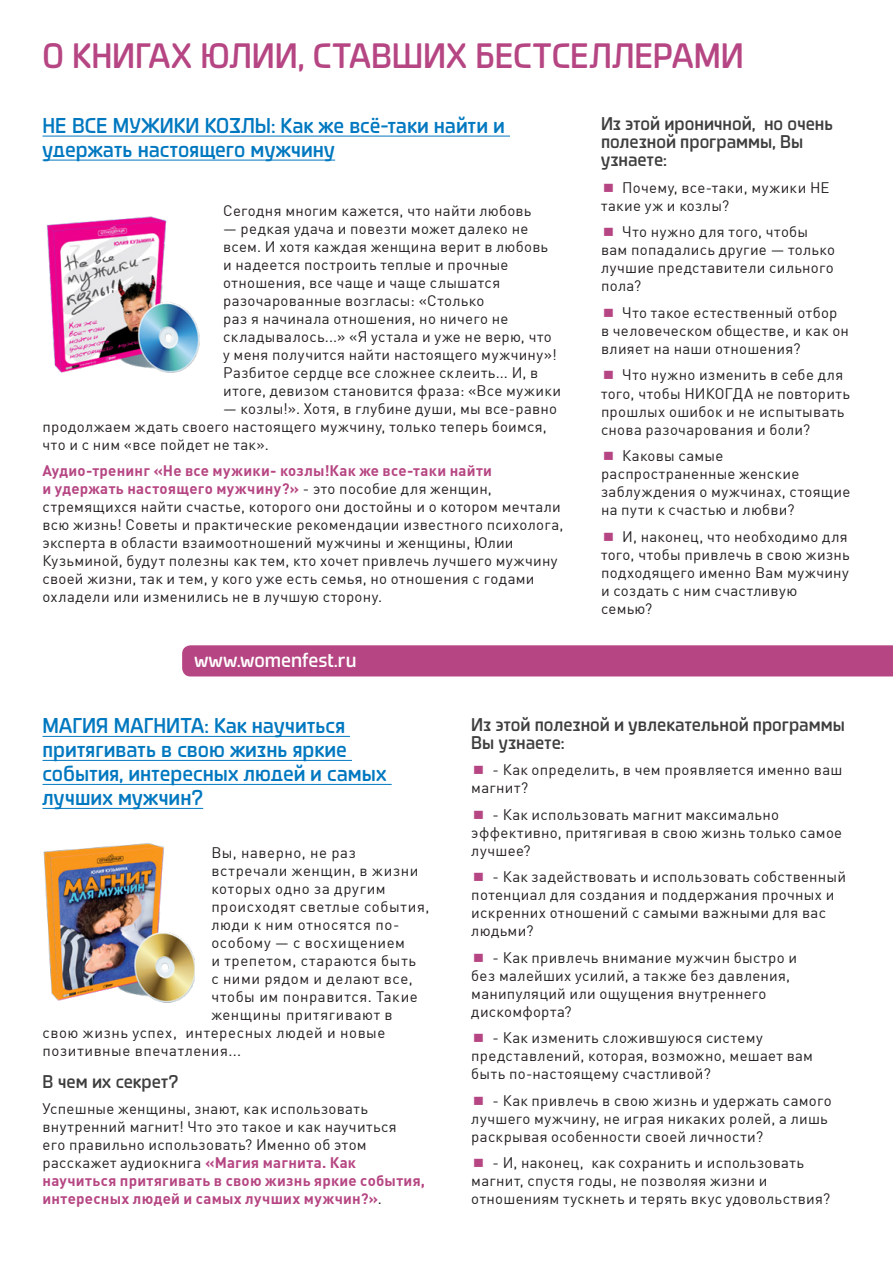
<style>
.page{position:relative;width:893px;height:1263px;background:#fff}
.page>*{position:absolute;margin:0;border:0;box-sizing:border-box;transform-origin:0 0}
.biogtaf{font:34.5px "Nokia Sans S60";letter-spacing:-.01em;color:#b64683}
.select_copy{font:21px/24px "Nokia Sans S60";color:#0078c0}
.biogtaf-2{font:19.5px "Nokia Sans S60";color:#fff}
.t1{font:18px/18px "Nokia Sans S60";color:#3e3e3f}
.biogtaf-3{font:15px/18px "DIN Cyr";letter-spacing:.025em;color:#231f20}
.bullit{font:15px/18px "DIN Cyr";letter-spacing:.02em;color:#231f20}
.biogtaf-4{font:15px "DIN Cyr";letter-spacing:.045em;color:#231f20}
.s1{font-weight:700;color:#b64683}
.s2{font-family:"Nokia Sans S60";color:#b64683}
</style>
<div class="page">
<hr style="left:43px;top:136px;width:467px;height:1px;background:#0078c0">
<hr style="left:43px;top:160px;width:292px;height:1px;background:#0078c0">
<img style="left:46px;top:216px;width:154px;height:157px">
<hr style="left:43px;top:736px;width:307px;height:1px;background:#0078c0">
<hr style="left:43px;top:760px;width:309px;height:1px;background:#0078c0">
<hr style="left:43px;top:784px;width:349px;height:1px;background:#0078c0">
<hr style="left:43px;top:808px;width:160px;height:1px;background:#0078c0">
<img style="left:43px;top:843px;width:151px;height:159px">
<div style="left:182px;top:645px;width:711px;height:31px;background:#b64683"></div>
<p class="biogtaf" style="left:43px;top:29px;width:703px">О КНИГАХ ЮЛИИ, СТАВШИХ БЕСТСЕЛЛЕРАМИ</p>
<p class="select_copy" style="left:43px;top:113px;width:464px">НЕ ВСЕ МУЖИКИ КОЗЛЫ: Как же всё-таки найти и удержать настоящего мужчину</p>
<p class="biogtaf-3" style="left:223px;top:201px;width:310px">Сегодня многим кажется, что найти любовь</p>
<p class="biogtaf-3" style="left:223px;top:219px;width:339px">— редкая удача и повезти может далеко не всем. И хотя каждая женщина верит в любовь<br>и надеется построить теплые и прочные отношения, все чаще и чаще слышатся разочарованные возгласы: «Столько<br>раз я начинала отношения, но ничего не складывалось...» «Я устала и уже не верю, что у меня получится найти настоящего мужчину»!<br>Разбитое сердце все сложнее склеить... И, в итоге, девизом становится фраза: «Все мужики</p>
<p class="biogtaf-3" style="left:43px;top:399px;width:516px;text-indent:181px">— козлы!». Хотя, в глубине души, мы все-равно продолжаем ждать своего настоящего мужчину, только теперь боимся, что и с ним «все пойдет не так».</p>
<p class="biogtaf-3" style="left:43px;top:462px;width:522px"><span class="s1">Аудио-тренинг «Не все мужики- козлы!Как же все-таки найти<br>и удержать настоящего мужчину?»</span> - это пособие для женщин, стремящихся найти счастье, которого они достойны и о котором мечтали всю жизнь! Советы и практические рекомендации известного психолога, эксперта в области взаимоотношений мужчины и женщины, Юлии Кузьминой, будут полезны как тем, кто хочет привлечь лучшего мужчину своей жизни, так и тем, у кого уже есть семья, но отношения с годами охладели или изменились не в лучшую сторону.</p>
<p class="biogtaf-2" style="left:194px;top:645px;width:164px">www.womenfest.ru</p>
<p class="t1" style="left:601px;top:115px;width:234px">Из этой ироничной, но очень полезной программы, Вы узнаете:</p>
<p class="bullit" style="left:601px;top:179px;width:230px"><span class="s2">◾</span> Почему, все-таки, мужики НЕ такие уж и козлы?</p>
<p class="bullit" style="left:601px;top:223px;width:236px"><span class="s2">◾</span> Что нужно для того, чтобы вам попадались другие — только лучшие представители сильного пола?</p>
<p class="bullit" style="left:601px;top:304px;width:249px"><span class="s2">◾</span> Что такое естественный отбор в человеческом обществе, и как он влияет на наши отношения?</p>
<p class="bullit" style="left:601px;top:366px;width:251px"><span class="s2">◾</span> Что нужно изменить в себе для того, чтобы НИКОГДА не повторить прошлых ошибок и не испытывать снова разочарования и боли?</p>
<p class="bullit" style="left:601px;top:447px;width:251px"><span class="s2">◾</span> Каковы самые распространенные женские заблуждения о мужчинах, стоящие на пути к счастью и любви?</p>
<p class="bullit" style="left:601px;top:527px;width:250px"><span class="s2">◾</span> И, наконец, что необходимо для того, чтобы привлечь в свою жизнь подходящего именно Вам мужчину и создать с ним счастливую семью?</p>
<p class="select_copy" style="left:43px;top:713px;width:346px">МАГИЯ МАГНИТА: Как научиться притягивать в свою жизнь яркие события, интересных людей и самых лучших мужчин?</p>
<p class="biogtaf-3" style="left:211px;top:844px;width:146px">Вы, наверно, не раз</p>
<p class="biogtaf-3" style="left:211px;top:862px;width:208px">встречали женщин, в жизни</p>
<p class="biogtaf-4" style="left:211px;top:880px;width:176px">которых одно за другим</p>
<p class="biogtaf-3" style="left:211px;top:898px;width:219px">происходят светлые события,</p>
<p class="biogtaf-4" style="left:211px;top:916px;width:190px">люди к ним относятся по-</p>
<p class="biogtaf-3" style="left:211px;top:934px;width:195px">особому — с восхищением</p>
<p class="biogtaf-4" style="left:211px;top:952px;width:206px">и трепетом, стараются быть</p>
<p class="biogtaf-3" style="left:211px;top:970px;width:203px">с ними рядом и делают все,</p>
<p class="biogtaf-3" style="left:211px;top:988px;width:208px">чтобы им понравится. Такие</p>
<p class="biogtaf-3" style="left:211px;top:1006px;width:183px">женщины притягивают в</p>
<p class="biogtaf-3" style="left:43px;top:1024px;width:344px">свою жизнь успех, интересных людей и новые</p>
<p class="biogtaf-3" style="left:43px;top:1042px;width:200px">позитивные впечатления...</p>
<p class="t1" style="left:43px;top:1072px;width:138px">В чем их секрет?</p>
<p class="biogtaf-3" style="left:43px;top:1100px;width:384px">Успешные женщины, знают, как использовать внутренний магнит! Что это такое и как научиться<br>его правильно использовать? Именно об этом расскажет аудиокнига <span class="s1">«Магия магнита. Как научиться притягивать в свою жизнь яркие события, интересных людей и самых лучших мужчин?»</span>.</p>
<p class="t1" style="left:471px;top:715px;width:375px">Из этой полезной и увлекательной программы<br>Вы узнаете:</p>
<p class="bullit" style="left:471px;top:761px;width:373px"><span class="s2">◾</span> - Как определить, в чем проявляется именно ваш магнит?</p>
<p class="bullit" style="left:471px;top:805px;width:372px"><span class="s2">◾</span> - Как использовать магнит максимально эффективно, притягивая в свою жизнь только самое лучшее?</p>
<p class="bullit" style="left:471px;top:868px;width:376px"><span class="s2">◾</span> - Как задействовать и использовать собственный потенциал для создания и поддержания прочных и искренних отношений с самыми важными для вас людьми?</p>
<p class="bullit" style="left:471px;top:948px;width:327px"><span class="s2">◾</span> - Как привлечь внимание мужчин быстро и без малейших усилий, а также без давления, манипуляций или ощущения внутреннего дискомфорта?</p>
<p class="bullit" style="left:471px;top:1029px;width:343px"><span class="s2">◾</span> - Как изменить сложившуюся систему представлений, которая, возможно, мешает вам быть по-настоящему счастливой?</p>
<p class="bullit" style="left:471px;top:1091px;width:362px"><span class="s2">◾</span> - Как привлечь в свою жизнь и удержать самого лучшего мужчину, не играя никаких ролей, а лишь раскрывая особенности своей личности?</p>
<p class="bullit" style="left:471px;top:1154px;width:360px"><span class="s2">◾</span> - И, наконец, как сохранить и использовать магнит, спустя годы, не позволяя жизни и отношениям тускнеть и терять вкус удовольствия?</p>
</div>
